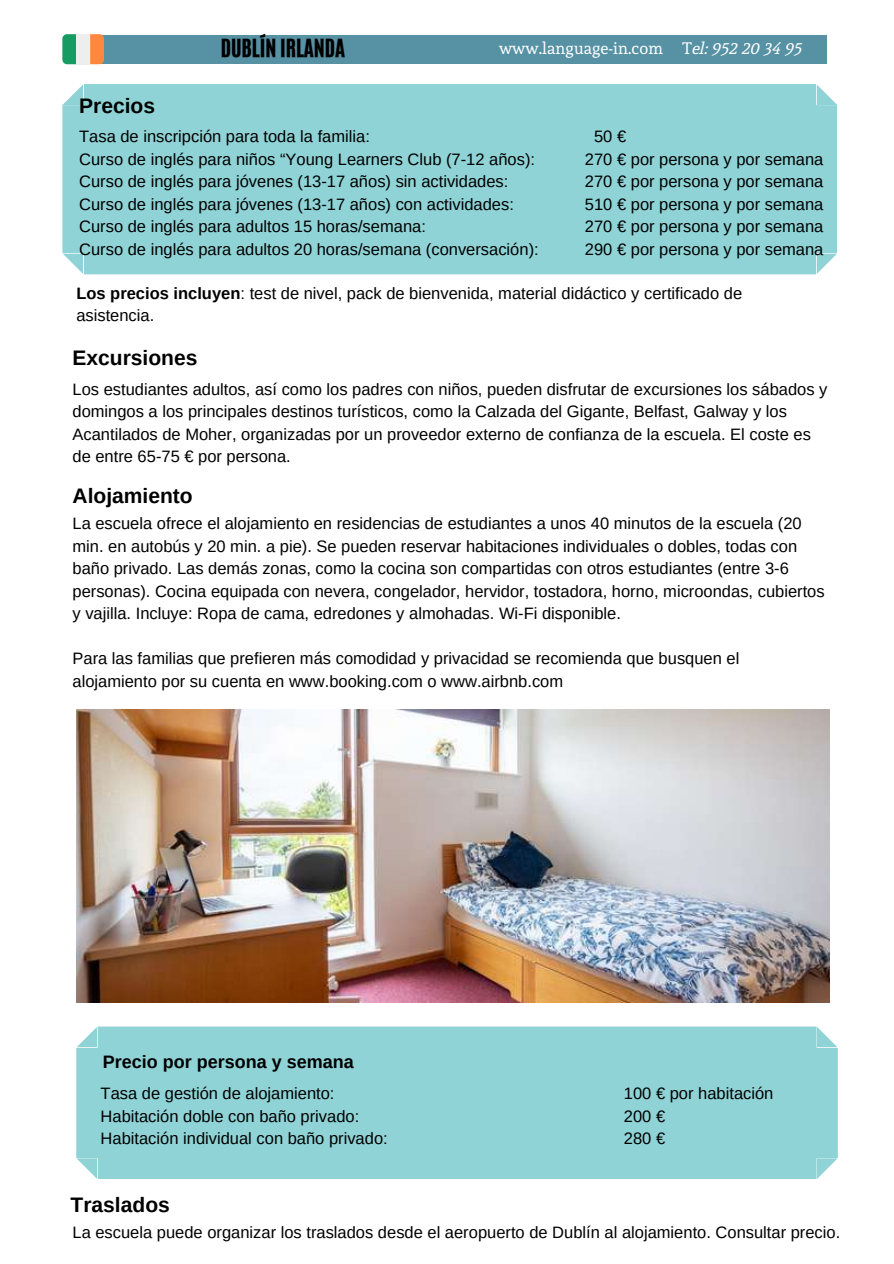
<style>
.page{position:relative;width:894px;height:1264px;background:#fff}
.page>*{position:absolute;margin:0;border:0;box-sizing:border-box;transform-origin:0 0}
.t1{font:700 21px "Arimo";color:#000}
.t2{font:21px "CA Generated";color:#000}
.t3{font:700 18px "Arimo";color:#000}
.t4{font:16.5px/22.5px "Arimo";color:#000}
.t5{font:16.5px "Andada";color:#fff}
.s1{font-family:"CA Generated"}
.s2{font-weight:700}
</style>
<div class="page">
<div style="left:101px;top:36px;width:725px;height:28px;background:#5691a4"></div>
<svg style="left:62px;top:34px;width:14px;height:30px"></svg>
<div style="left:76px;top:34px;width:14px;height:30px;background:#eee"></div>
<svg style="left:90px;top:34px;width:14px;height:30px"></svg>
<div style="left:76px;top:1026px;width:761px;height:153px;background:#8fd3d6"></div>
<div style="left:62px;top:84px;width:775px;height:190px;background:#8fd3d6"></div>
<img style="left:76px;top:709px;width:753px;height:293px">
<p class="t2" style="left:221px;top:33px;width:126px">DUBLÍN IRLANDA</p>
<p class="t5" style="left:499px;top:39px;width:305px">www.language-in.com T<span class="s1">el: 952 20 34 95</span></p>
<p class="t1" style="left:79px;top:94px;width:77px">Precios</p>
<p class="t4" style="left:79px;top:125px;width:461px">Tasa de inscripción para toda la familia:<br>Curso de inglés para niños “Young Learners Club (7-12 años):<br>Curso de inglés para jóvenes (13-17 años) sin actividades:<br>Curso de inglés para jóvenes (13-17 años) con actividades:<br>Curso de inglés para adultos 15 horas/semana:<br>Curso de inglés para adultos 20 horas/semana (conversación):</p>
<p class="t4" style="left:584px;top:125px;width:240px;text-indent:9px">50 €<br>270 € por persona y por semana<br>270 € por persona y por semana<br>510 € por persona y por semana<br>270 € por persona y por semana<br>290 € por persona y por semana</p>
<p class="t4" style="left:76px;top:281px;width:667px"><span class="s2">Los precios incluyen</span>: test de nivel, pack de bienvenida, material didáctico y certificado de asistencia.</p>
<p class="t1" style="left:72px;top:345px;width:126px">Excursiones</p>
<p class="t4" style="left:72px;top:377px;width:756px">Los estudiantes adultos, así como los padres con niños, pueden disfrutar de excursiones los sábados y domingos a los principales destinos turísticos, como la Calzada del Gigante, Belfast, Galway y los Acantilados de Moher, organizadas por un proveedor externo de confianza de la escuela. El coste es de entre 65-75 € por persona.</p>
<p class="t1" style="left:72px;top:483px;width:122px">Alojamiento</p>
<p class="t4" style="left:72px;top:512px;width:753px">La escuela ofrece el alojamiento en residencias de estudiantes a unos 40 minutos de la escuela (20 min. en autobús y 20 min. a pie). Se pueden reservar habitaciones individuales o dobles, todas con baño privado. Las demás zonas, como la cocina son compartidas con otros estudiantes (entre 3-6 personas). Cocina equipada con nevera, congelador, hervidor, tostadora, horno, microondas, cubiertos y vajilla. Incluye: Ropa de cama, edredones y almohadas. Wi-Fi disponible.</p>
<p class="t4" style="left:72px;top:647px;width:668px">Para las familias que prefieren más comodidad y privacidad se recomienda que busquen el alojamiento por su cuenta en www.booking.com o www.airbnb.com</p>
<p class="t3" style="left:103px;top:1051px;width:252px">Precio por persona y semana</p>
<p class="t4" style="left:101px;top:1082px;width:288px">Tasa de gestión de alojamiento:<br>Habitación doble con baño privado:<br>Habitación individual con baño privado:</p>
<p class="t4" style="left:623px;top:1082px;width:151px">100 € por habitación<br>200 €<br>280 €</p>
<p class="t1" style="left:71px;top:1192px;width:101px">Traslados</p>
<p class="t4" style="left:72px;top:1221px;width:769px">La escuela puede organizar los traslados desde el aeropuerto de Dublín al alojamiento. Consultar precio.</p>
</div>
